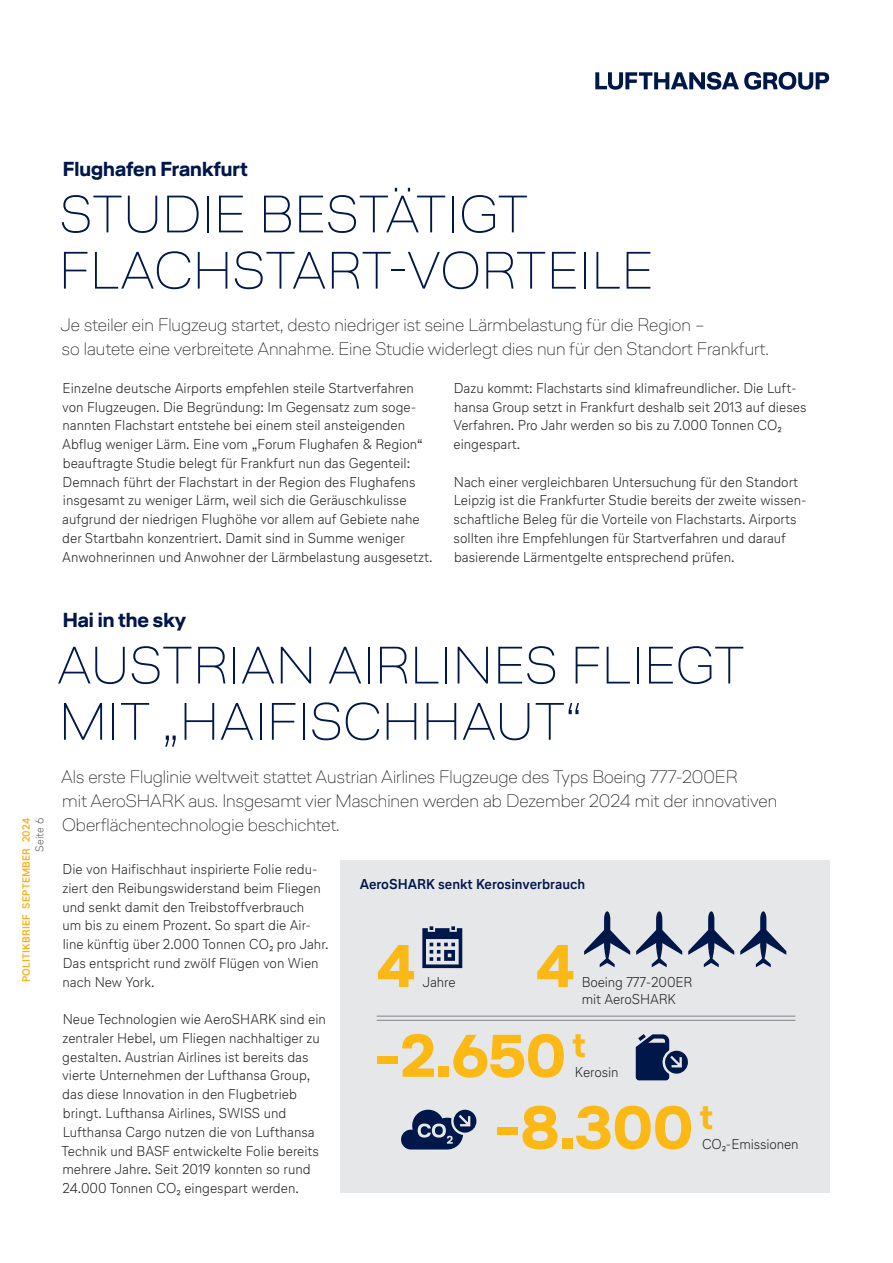
<style>
.page{position:relative;width:893px;height:1263px;background:#fff}
.page>*{position:absolute;margin:0;border:0;box-sizing:border-box;transform-origin:0 0}
.t1{font:700 60px "Lufthansa Head";color:#fcb814}
.t2{font:100 52.5px/56.2px "Lufthansa Head";letter-spacing:.015em;color:#00174a}
.t3{font:700 20.25px "Lufthansa Head";color:#00174a}
.t4{font:100 18px/24px "Lufthansa Head";color:#231f20}
.t5{font:300 14.25px/18.8px "Lufthansa Text";color:#231f20}
.t6{font:700 14.25px "Lufthansa Text";color:#00174a}
.t7{font:300 11.25px "Lufthansa Text";letter-spacing:.005em;color:#57585a}
.t8{font:700 10.5px "Lufthansa Text";letter-spacing:.02em;color:#faaf18}
</style>
<div class="page">
<svg style="left:595px;top:72px;width:234px;height:18px"></svg>
<div style="left:340px;top:860px;width:489px;height:333px;background:#e6e7e9"></div>
<svg style="left:584px;top:911px;width:46px;height:56px"></svg>
<svg style="left:636px;top:911px;width:46px;height:56px"></svg>
<svg style="left:688px;top:911px;width:46px;height:56px"></svg>
<svg style="left:740px;top:911px;width:46px;height:56px"></svg>
<svg style="left:422px;top:926px;width:40px;height:42px"></svg>
<svg style="left:401px;top:1109px;width:75px;height:40px"></svg>
<svg style="left:636px;top:1034px;width:52px;height:46px"></svg>
<hr style="left:377px;top:1016px;width:418px;height:1px;background:#808285">
<hr style="left:377px;top:1020px;width:418px;height:1px;background:#808285">
<h3 class="t3" style="left:63px;top:155px;width:187px">Flughafen Frankfurt</h3>
<h2 class="t2" style="left:59px;top:184px;width:596px">STUDIE BESTÄTIGT<br>FLACHSTART-VORTEILE</h2>
<p class="t4" style="left:60px;top:312px;width:710px">Je steiler ein Flugzeug startet, desto niedriger ist seine Lärmbelastung für die Region –<br>so lautete eine verbreitete Annahme. Eine Studie widerlegt dies nun für den Standort Frankfurt.</p>
<p class="t5" style="left:62px;top:378px;width:372px">Einzelne deutsche Airports empfehlen steile Startverfahren von Flugzeugen. Die Begründung: Im Gegensatz zum soge&shy;nannten Flachstart entstehe bei einem steil ansteigenden Abflug weniger Lärm. Eine vom „Forum Flughafen &amp; Region“ beauftragte Studie belegt für Frankfurt nun das Gegenteil:<br>Demnach führt der Flachstart in der Region des Flughafens insgesamt zu weniger Lärm, weil sich die Geräuschkulisse aufgrund der niedrigen Flughöhe vor allem auf Gebiete nahe der Startbahn konzentriert. Damit sind in Summe weniger Anwohnerinnen und Anwohner der Lärmbelastung ausgesetzt.</p>
<p class="t5" style="left:453px;top:378px;width:355px">Dazu kommt: Flachstarts sind klimafreundlicher. Die Luft&shy;hansa Group setzt in Frankfurt deshalb seit 2013 auf dieses Verfahren. Pro Jahr werden so bis zu 7.000 Tonnen CO₂ eingespart.</p>
<p class="t5" style="left:454px;top:472px;width:355px">Nach einer vergleichbaren Untersuchung für den Standort Leipzig ist die Frankfurter Studie bereits der zweite wissen&shy;schaftliche Beleg für die Vorteile von Flachstarts. Airports sollten ihre Empfehlungen für Startverfahren und darauf basierende Lärmentgelte entsprechend prüfen.</p>
<p class="t8" style="left:19px;top:982px;width:166px;rotate:-90deg">POLITIKBRIEF SEPTEMBER 2024</p>
<p class="t7" style="left:32px;top:852px;width:35px;rotate:-90deg">Seite 6</p>
<h3 class="t3" style="left:63px;top:606px;width:125px">Hai in the sky</h3>
<h2 class="t2" style="left:57px;top:635px;width:689px">AUSTRIAN AIRLINES FLIEGT<br>MIT „HAIFISCHHAUT“</h2>
<p class="t4" style="left:61px;top:764px;width:718px">Als erste Fluglinie weltweit stattet Austrian Airlines Flugzeuge des Typs Boeing 777-200ER<br>mit AeroSHARK aus. Insgesamt vier Maschinen werden ab Dezember 2024 mit der innovativen<br>Oberflächentechnologie beschichtet.</p>
<p class="t5" style="left:62px;top:859px;width:268px">Die von Haifischhaut inspirierte Folie redu&shy;ziert den Reibungswiderstand beim Fliegen und senkt damit den Treibstoffverbrauch<br>um bis zu einem Prozent. So spart die Air&shy;line künftig über 2.000 Tonnen CO₂ pro Jahr.<br>Das entspricht rund zwölf Flügen von Wien nach New York.</p>
<p class="t5" style="left:62px;top:1009px;width:266px">Neue Technologien wie AeroSHARK sind ein zentraler Hebel, um Fliegen nachhaltiger zu gestalten. Austrian Airlines ist bereits das vierte Unternehmen der Lufthansa Group, das diese Innovation in den Flugbetrieb bringt. Lufthansa Airlines, SWISS und Lufthansa Cargo nutzen die von Lufthansa Technik und BASF entwickelte Folie bereits mehrere Jahre. Seit 2019 konnten so rund 24.000 Tonnen CO₂ eingespart werden.</p>
<p class="t6" style="left:360px;top:874px;width:227px">AeroSHARK senkt Kerosinverbrauch</p>
<h1 class="t1" style="left:377px;top:923px;width:40px">4</h1>
<h1 class="t1" style="left:536px;top:923px;width:40px">4</h1>
<p class="t5" style="left:582px;top:973px;width:112px;line-height:17.1px">Boeing 777-200ER mit AeroSHARK</p>
<h1 class="t1" style="left:374px;top:1013px;width:213px">-2.650 <sup>t</sup></h1>
<p class="t5" style="left:422px;top:972px;width:35px">Jahre</p>
<p class="t5" style="left:575px;top:1062px;width:45px">Kerosin</p>
<h1 class="t1" style="left:494px;top:1085px;width:220px">-8.300 <sup>t</sup></h1>
<p class="t5" style="left:702px;top:1134px;width:98px">CO₂-Emissionen</p>
</div>
